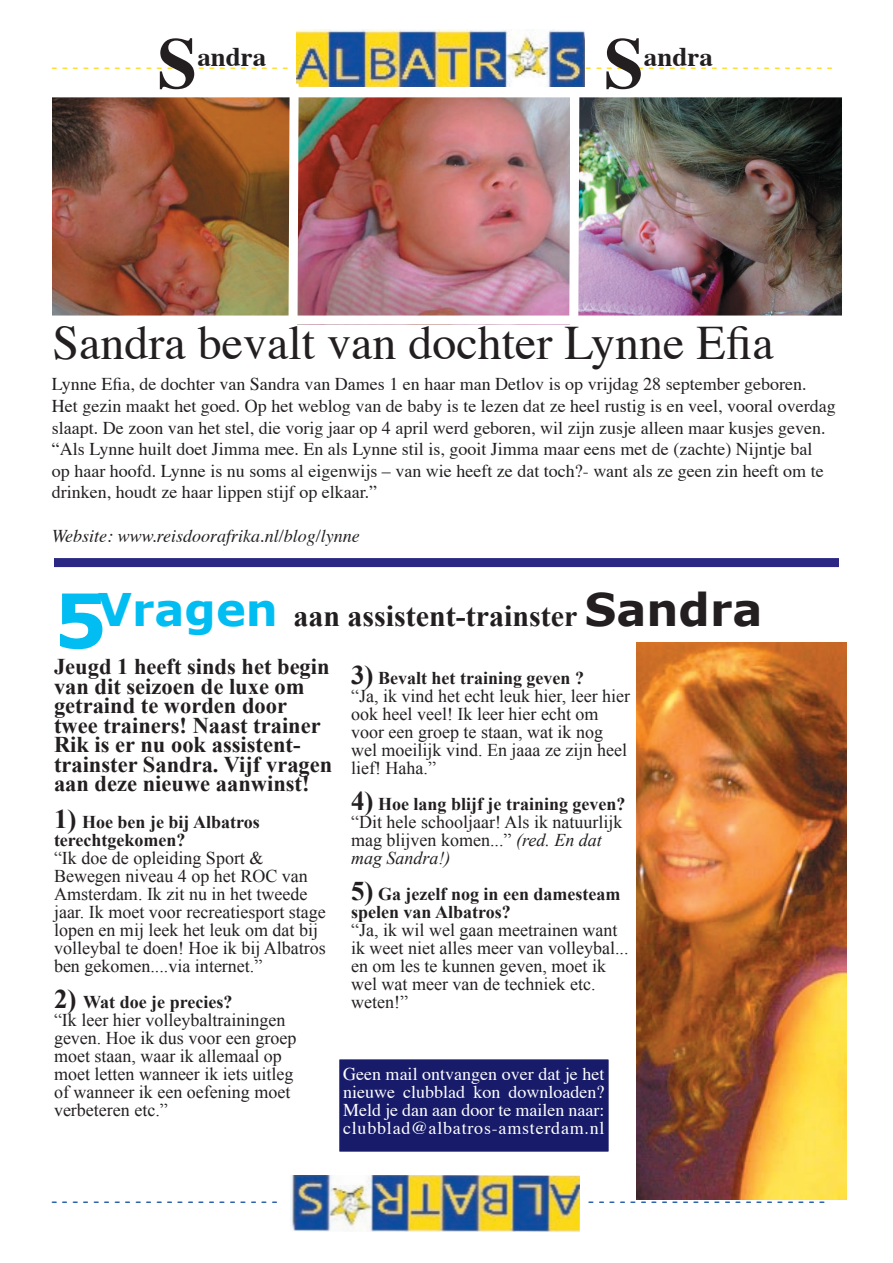
<style>
.page{position:relative;width:893px;height:1263px;background:#fff}
.page>*{position:absolute;margin:0;border:0;box-sizing:border-box;transform-origin:0 0}
.t1{font:700 72px "Times";color:#231f20}
.t2{font:48px "Times";color:#231f20}
.t3{font:700 30px "Times New Roman";color:#231f20}
.t4{font:700 27px "Times";color:#231f20}
.t5{font:700 22.5px/19.5px "Times New Roman";color:#231f20}
.t6{font:18px/18px "Times New Roman";color:#231f20}
.t7{font:18px/21.6px "Times";color:#231f20}
.t8{font:18px/18px "Times";letter-spacing:.045em;color:#fff;text-align:justify}
.t9{font:700 18px/18px "Times New Roman";color:#231f20}
.t10{font:18px "Times";color:#ffda19}
.t11{font:18px "Times";color:#0f4da1}
.t12{font:italic 18px "Times";color:#231f20}
.s1{font-family:"Verdana";font-size:75px;color:#01bdf2}
.s2{font-family:"Verdana";font-size:45px;color:#01bdf2}
.s3{font-family:"Verdana";font-size:45px}
.s4{font-size:27px}
.s5{font-weight:700;font-size:27px}
.s6{font-weight:700}
.s7{font-style:italic}
</style>
<div class="page">
<img style="left:290px;top:1175px;width:290px;height:57px">
<img style="left:297px;top:30px;width:288px;height:56px">
<div style="left:54px;top:558px;width:785px;height:9px;background:#2a2883"></div>
<div style="left:335px;top:1055px;width:278px;height:101px;background:#171b69"></div>
<div style="left:330px;top:1050px;width:288px;height:111px;border:9px solid #fff"></div>
<img style="left:303px;top:97px;width:262px;height:218px">
<img style="left:584px;top:97px;width:259px;height:218px">
<img style="left:52px;top:97px;width:232px;height:218px">
<img style="left:284px;top:75px;width:19px;height:250px">
<img style="left:565px;top:81px;width:19px;height:244px">
<img style="left:637px;top:642px;width:209px;height:557px">
<h1 class="t1" style="left:157px;top:16px;width:42px">S</h1>
<h3 class="t4" style="left:197px;top:39px;width:71px">andra</h3>
<h1 class="t1" style="left:604px;top:16px;width:42px">S</h1>
<h3 class="t4" style="left:644px;top:39px;width:71px">andra</h3>
<p class="t10" style="left:52px;top:55px;width:238px">- - - - - - - - - - - - - - - - - - - - - - -</p>
<p class="t10" style="left:585px;top:55px;width:249px">- - - - - - - - - - - - - - - - - - - - - - - -</p>
<h2 class="t2" style="left:52px;top:312px;width:723px">Sandra bevalt van dochter Lynne Efia</h2>
<p class="t7" style="left:52px;top:375px;width:785px">Lynne Efia, de dochter van Sandra van Dames 1 en haar man Detlov is op vrijdag 28 september geboren.<br>Het gezin maakt het goed. Op het weblog van de baby is te lezen dat ze heel rustig is en veel, vooral overdag slaapt. De zoon van het stel, die vorig jaar op 4 april werd geboren, wil zijn zusje alleen maar kusjes geven. “Als Lynne huilt doet Jimma mee. En als Lynne stil is, gooit Jimma maar eens met de (zachte) Nijntje bal<br>op haar hoofd. Lynne is nu soms al eigenwijs – van wie heeft ze dat toch?- want als ze geen zin heeft om te drinken, houdt ze haar lippen stijf op elkaar.”</p>
<p class="t12" style="left:52px;top:524px;width:309px">Website: www.reisdoorafrika.nl/blog/lynne</p>
<h3 class="t3" style="left:54px;top:599px;width:710px"><span class="s1">5</span><span class="s2">Vragen</span> aan assistent-trainster <span class="s3">Sandra</span></h3>
<p class="t5" style="left:54px;top:657px;width:280px">Jeugd 1 heeft sinds het begin van dit seizoen de luxe om getraind te worden door twee trainers! Naast trainer<br>Rik is er nu ook assistent&shy;trainster Sandra. Vijf vragen aan deze nieuwe aanwinst!</p>
<p class="t9" style="left:54px;top:813px;width:207px"><span class="s4">1)</span> Hoe ben je bij Albatros terechtgekomen?</p>
<p class="t6" style="left:54px;top:849px;width:273px">“Ik doe de opleiding Sport &amp; Bewegen niveau 4 op het ROC van Amsterdam. Ik zit nu in het tweede jaar. Ik moet voor recreatiesport stage lopen en mij leek het leuk om dat bij volleybal te doen! Hoe ik bij Albatros ben gekomen....via internet.”</p>
<p class="t6" style="left:54px;top:993px;width:244px"><span class="s5">2)</span> <span class="s6">Wat doe je precies?<br></span>“Ik leer hier volleybaltrainingen geven. Hoe ik dus voor een groep moet staan, waar ik allemaal op moet letten wanneer ik iets uitleg of wanneer ik een oefening moet verbeteren etc.”</p>
<p class="t6" style="left:351px;top:669px;width:281px"><span class="s5">3)</span> <span class="s6">Bevalt het training geven ?<br></span>“Ja, ik vind het echt leuk hier, leer hier ook heel veel! Ik leer hier echt om voor een groep te staan, wat ik nog wel moeilijk vind. En jaaa ze zijn heel lief! Haha.”</p>
<p class="t6" style="left:351px;top:795px;width:276px"><span class="s5">4)</span> <span class="s6">Hoe lang blijf je training geven? </span>“Dit hele schooljaar! Als ik natuurlijk mag blijven komen...” <span class="s7">(red. En dat mag Sandra!)</span></p>
<p class="t9" style="left:351px;top:885px;width:271px"><span class="s4">5)</span> Ga jezelf nog in een damesteam spelen van Albatros?</p>
<p class="t6" style="left:351px;top:921px;width:279px">“Ja, ik wil wel gaan meetrainen want ik weet niet alles meer van volleybal... en om les te kunnen geven, moet ik wel wat meer van de techniek etc. weten!”</p>
<p class="t8" style="left:343px;top:1066px;width:263px">Geen mail ontvangen over dat je het nieuwe clubblad kon downloaden?<br>Meld je dan aan door te mailen naar: clubblad@albatros-amsterdam.nl</p>
<p class="t11" style="left:51px;top:1189px;width:228px">- - - - - - - - - - - - - - - - - - - - - -</p>
<p class="t11" style="left:588px;top:1189px;width:238px">- - - - - - - - - - - - - - - - - - - - - - -</p>
</div>
